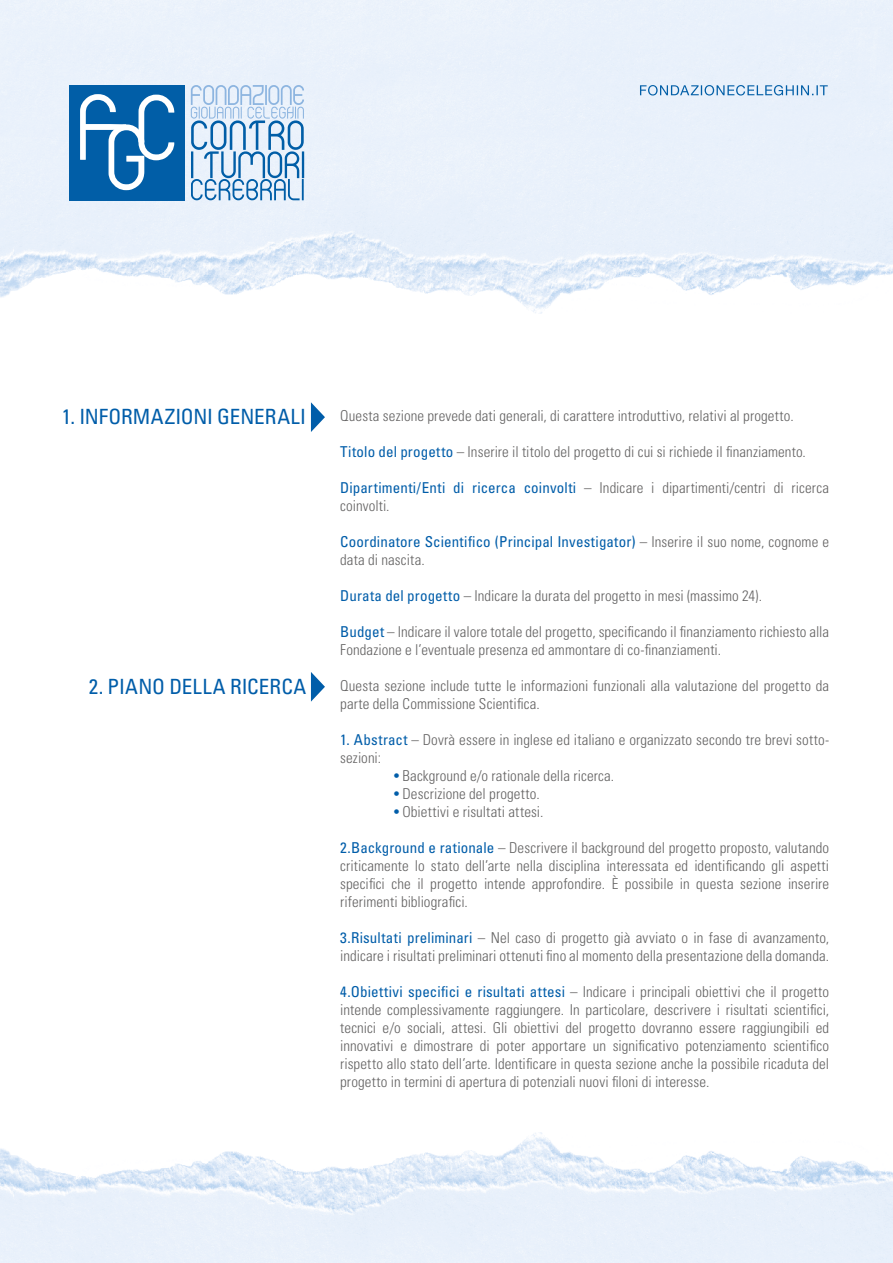
<style>
.page{position:relative;width:893px;height:1263px;background:#fff}
.page>*{position:absolute;margin:0;border:0;box-sizing:border-box;transform-origin:0 0}
.t1{font:condensed 21px "Univers LT Std";letter-spacing:.005em;color:#005da9}
.t2{font:300 condensed 15px/18px "Univers LT Std";letter-spacing:.005em;color:#646363}
.t3{font:condensed 15px/18px "Univers LT Std";letter-spacing:.01em;color:#005da9}
.s1{font-weight:400;color:#005da9}
.s2{font-weight:300;color:#646363}
</style>
<div class="page">
<img style="left:0;top:0;width:893px;height:314px">
<img style="left:0;top:1132px;width:893px;height:131px">
<svg style="left:640px;top:85px;width:188px;height:11px"></svg>
<svg style="left:191px;top:85px;width:113px;height:115px"></svg>
<div style="left:69px;top:85px;width:116px;height:115px;background:#015ea7"></div>
<svg style="left:80px;top:94px;width:94px;height:96px"></svg>
<svg style="left:311px;top:402px;width:14px;height:30px"></svg>
<svg style="left:311px;top:672px;width:14px;height:30px"></svg>
<h1 class="t1" style="left:62px;top:403px;width:246px">1. INFORMAZIONI GENERALI</h1>
<h1 class="t1" style="left:89px;top:673px;width:219px">2. PIANO DELLA RICERCA</h1>
<p class="t2" style="left:340px;top:406px;width:455px">Questa sezione prevede dati generali, di carattere introduttivo, relativi al progetto.</p>
<p class="t2" style="left:340px;top:442px;width:467px"><span class="s1">Titolo del progetto</span> – Inserire il titolo del progetto di cui si richiede il finanziamento.</p>
<p class="t2" style="left:340px;top:478px;width:490px"><span class="s1">Dipartimenti/Enti di ricerca coinvolti</span> – Indicare i dipartimenti/centri di ricerca coinvolti.</p>
<p class="t3" style="left:340px;top:532px;width:490px">Coordinatore Scientifico (Principal Investigator) <span class="s2">– Inserire il suo nome, cognome e data di nascita.</span></p>
<p class="t2" style="left:340px;top:586px;width:423px"><span class="s1">Durata del progetto</span> – Indicare la durata del progetto in mesi (massimo 24).</p>
<p class="t2" style="left:340px;top:622px;width:490px"><span class="s1">Budget</span> – Indicare il valore totale del progetto, specificando il finanziamento richiesto alla<br>Fondazione e l’eventuale presenza ed ammontare di co-finanziamenti.</p>
<p class="t2" style="left:340px;top:676px;width:490px">Questa sezione include tutte le informazioni funzionali alla valutazione del progetto da parte della Commissione Scientifica.</p>
<p class="t2" style="left:340px;top:730px;width:491px"><span class="s1">1. Abstract</span> – Dovrà essere in inglese ed italiano e organizzato secondo tre brevi sotto&shy;sezioni:</p>
<p class="t2" style="left:394px;top:766px;width:222px"><span class="s1">•</span> Background e/o rationale della ricerca.</p>
<p class="t2" style="left:394px;top:784px;width:147px"><span class="s1">•</span> Descrizione del progetto.</p>
<p class="t2" style="left:394px;top:802px;width:151px"><span class="s1">•</span> Obiettivi e risultati attesi.</p>
<p class="t2" style="left:340px;top:838px;width:491px;text-align:justify"><span class="s1">2.Background e rationale</span> – Descrivere il background del progetto proposto, valutando criticamente lo stato dell’arte nella disciplina interessata ed identificando gli aspetti specifici che il progetto intende approfondire. È possibile in questa sezione inserire riferimenti bibliografici.</p>
<p class="t2" style="left:340px;top:928px;width:490px"><span class="s1">3.Risultati preliminari</span> – Nel caso di progetto già avviato o in fase di avanzamento, indicare i risultati preliminari ottenuti fino al momento della presentazione della domanda.</p>
<p class="t2" style="left:340px;top:982px;width:491px;text-align:justify"><span class="s1">4.Obiettivi specifici e risultati attesi</span> – Indicare i principali obiettivi che il progetto intende complessivamente raggiungere. In particolare, descrivere i risultati scientifici, tecnici e/o sociali, attesi. Gli obiettivi del progetto dovranno essere raggiungibili ed innovativi e dimostrare di poter apportare un significativo potenziamento scientifico rispetto allo stato dell’arte. Identificare in questa sezione anche la possibile ricaduta del progetto in termini di apertura di potenziali nuovi filoni di interesse.</p>
</div>
